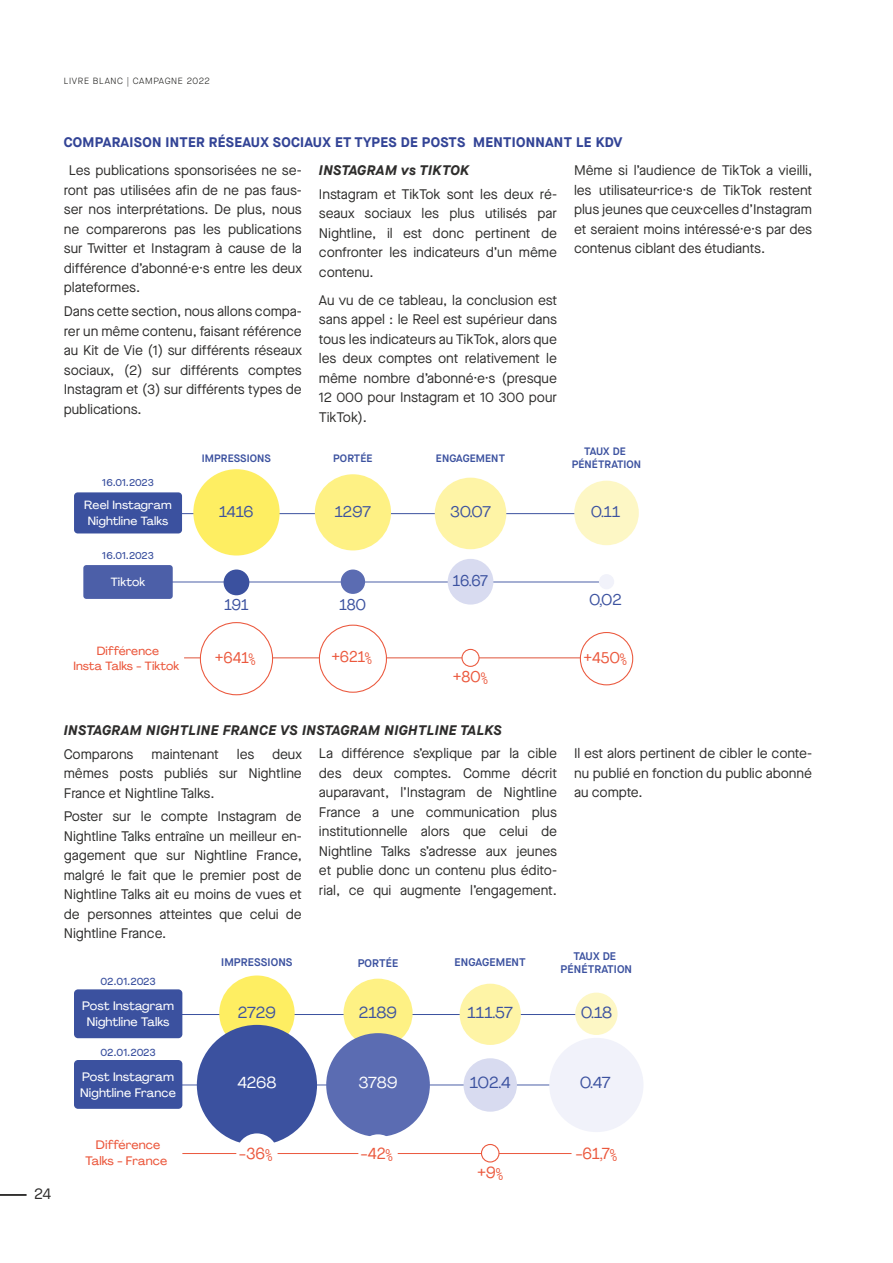
<style>
.page{position:relative;width:893px;height:1263px;background:#fff}
.page>*{position:absolute;margin:0;border:0;box-sizing:border-box;transform-origin:0 0}
.t1{font:15.75px "Agrandir Variable";letter-spacing:-.01em;color:#3b519f}
.t2{font:15.75px "Agrandir Variable";color:#eb583d}
.t3{font:15.75px "Agrandir Variable";letter-spacing:-.01em;color:#fff}
.t4{font:15.3px "Agrandir Variable";letter-spacing:-.01em;color:#3b519f}
.t5{font:15.3px "Agrandir Variable";letter-spacing:-.01em;color:#eb583d}
.t6{font:15px "Maison Neue";color:#2e2d2c}
.t7{font:13.8px/19.5px "Maison Neue";letter-spacing:-.005em;color:#2e2d2c;text-align:justify}
.t8{font:italic 700 13.8px "Maison Neue";letter-spacing:.03em;color:#2e2d2c}
.t9{font:700 13.8px "Maison Neue";letter-spacing:.02em;color:#334496}
.t10{font:12.15px/15.5px "Agrandir Variable";letter-spacing:.01em;color:#fff;text-align:center}
.t11{font:12.15px/15.5px "Agrandir Variable";letter-spacing:.01em;color:#eb583d;text-align:center}
.t12{font:11.85px/15px "Agrandir Variable";letter-spacing:.01em;color:#fff}
.t13{font:11.85px/15px "Agrandir Variable";letter-spacing:.01em;color:#eb583d;text-align:center}
.t14{font:600 11.1px/13.4px "Maison Neue";letter-spacing:.01em;color:#3b519f;text-align:center}
.t15{font:600 10.8px/12.9px "Maison Neue";letter-spacing:.01em;color:#3b519f;text-align:center}
.t16{font:500 10.65px "Maison Neue";letter-spacing:-.02em;color:#3b519f}
.t17{font:500 10.35px "Maison Neue";letter-spacing:-.01em;color:#3b519f}
.t18{font:300 9px "Maison Neue";letter-spacing:.075em;color:#1d1d1b}
.s1{font-family:"Maison Neue";font-size:10.95px}
.s2{font-family:"Maison Neue";font-size:11.25px}
</style>
<div class="page">
<hr style="left:124px;top:658px;width:482px;height:1px;background:#eb583d">
<hr style="left:124px;top:513px;width:482px;height:1px;background:#3b519f">
<hr style="left:124px;top:582px;width:482px;height:1px;background:#4c5fa8">
<div style="left:315px;top:474px;width:76px;height:76px;background:#fef184;border-radius:50%"></div>
<div style="left:193px;top:469px;width:87px;height:86px;background:#feee62;border-radius:50%"></div>
<div style="left:224px;top:569px;width:25px;height:26px;background:#3b519f;border-radius:50%"></div>
<div style="left:200px;top:623px;width:73px;height:72px;background:#fff;border-radius:50%"></div>
<div style="left:200px;top:622px;width:73px;height:73px;border:1px solid #eb583d;border-radius:50%"></div>
<div style="left:341px;top:569px;width:24px;height:25px;background:#5b6cb2;border-radius:50%"></div>
<div style="left:319px;top:625px;width:67px;height:67px;background:#fff;border-radius:50%"></div>
<div style="left:319px;top:625px;width:68px;height:68px;border:1px solid #eb583d;border-radius:50%"></div>
<div style="left:462px;top:649px;width:17px;height:17px;background:#fff;border-radius:50%"></div>
<div style="left:461px;top:649px;width:19px;height:18px;border:1px solid #eb583d;border-radius:50%"></div>
<div style="left:580px;top:632px;width:53px;height:53px;background:#fff;border-radius:50%"></div>
<div style="left:580px;top:632px;width:53px;height:53px;border:1px solid #eb583d;border-radius:50%"></div>
<div style="left:435px;top:478px;width:71px;height:71px;background:#fef4a6;border-radius:50%"></div>
<div style="left:574px;top:481px;width:65px;height:64px;background:#fdf7c5;border-radius:50%"></div>
<div style="left:448px;top:559px;width:45px;height:46px;background:#d8dbf0;border-radius:50%"></div>
<div style="left:599px;top:574px;width:15px;height:15px;background:#f1f2fa;border-radius:50%"></div>
<div style="left:74px;top:492px;width:108px;height:41px;background:#3b519f;border-radius:4px"></div>
<div style="left:83px;top:565px;width:90px;height:34px;background:#4c5fa8;border-radius:3px"></div>
<svg style="left:124px;top:658px;width:60px;height:1px"></svg>
<hr style="left:131px;top:1014px;width:459px;height:1px;background:#3b519f">
<hr style="left:131px;top:1085px;width:459px;height:1px;background:#4c5fa8">
<div style="left:343px;top:979px;width:70px;height:69px;background:#fef184;border-radius:50%"></div>
<div style="left:219px;top:975px;width:76px;height:76px;background:#feee62;border-radius:50%"></div>
<div style="left:326px;top:1033px;width:104px;height:104px;background:#5b6cb2;border-radius:50%"></div>
<div style="left:197px;top:1025px;width:120px;height:120px;background:#3b519f;border-radius:50%"></div>
<hr style="left:131px;top:1153px;width:459px;height:1px;background:#eb583d">
<div style="left:236px;top:1133px;width:42px;height:42px;background:#fff;border-radius:50%"></div>
<div style="left:358px;top:1134px;width:40px;height:40px;background:#fff;border-radius:50%"></div>
<div style="left:571px;top:1129px;width:50px;height:49px;background:#fff;border-radius:50%"></div>
<div style="left:481px;top:1144px;width:18px;height:18px;background:#fff;border-radius:50%"></div>
<div style="left:481px;top:1144px;width:18px;height:18px;border:1px solid #eb583d;border-radius:50%"></div>
<div style="left:460px;top:984px;width:61px;height:61px;background:#fef4a6;border-radius:50%"></div>
<div style="left:575px;top:992px;width:43px;height:43px;background:#fdf7c5;border-radius:50%"></div>
<div style="left:74px;top:989px;width:108px;height:49px;background:#3b519f;border-radius:4px"></div>
<div style="left:74px;top:1060px;width:108px;height:49px;background:#3b519f;border-radius:4px"></div>
<div style="left:463px;top:1058px;width:54px;height:54px;background:#d8dbf0;border-radius:50%"></div>
<div style="left:549px;top:1038px;width:94px;height:94px;background:#f1f2fa;border-radius:50%"></div>
<div style="left:82px;top:1132px;width:100px;height:42px;background:#fff;border-radius:4px"></div>
<hr style="left:0;top:1194px;width:27px;height:2px;background:#2e2d2c">
<p class="t18" style="left:64px;top:75px;width:148px">LIVRE BLANC | CAMPAGNE 2022</p>
<p class="t9" style="left:64px;top:133px;width:560px">COMPARAISON INTER RÉSEAUX SOCIAUX ET TYPES DE POSTS MENTIONNANT LE KDV</p>
<p class="t7" style="left:64px;top:161px;width:240px;text-indent:5px">Les publications sponsorisées ne se&shy;ront pas utilisées afin de ne pas faus&shy;ser nos interprétations. De plus, nous ne comparerons pas les publications sur Twitter et Instagram à cause de la différence d’abonné·e·s entre les deux plateformes.</p>
<p class="t7" style="left:64px;top:301px;width:240px">Dans cette section, nous allons compa&shy;rer un même contenu, faisant référence au Kit de Vie (1) sur différents réseaux sociaux, (2) sur différents comptes Instagram et (3) sur différents types de publications.</p>
<p class="t7" style="left:574px;top:160px;width:240px">Même si l’audience de TikTok a vieilli, les utilisateur·rice·s de TikTok restent plus jeunes que ceux·celles d’Instagram et seraient moins intéressé·e·s par des contenus ciblant des étudiants.</p>
<p class="t8" style="left:319px;top:161px;width:152px">INSTAGRAM vs TIKTOK</p>
<p class="t7" style="left:319px;top:184px;width:240px">Instagram et TikTok sont les deux ré&shy;seaux sociaux les plus utilisés par Nightline, il est donc pertinent de confronter les indicateurs d’un même contenu.</p>
<p class="t7" style="left:319px;top:290px;width:240px">Au vu de ce tableau, la conclusion est sans appel : le Reel est supérieur dans tous les indicateurs au TikTok, alors que les deux comptes ont relativement le même nombre d’abonné·e·s (presque 12 000 pour Instagram et 10 300 pour TikTok).</p>
<p class="t17" style="left:102px;top:476px;width:53px">16.01.2023</p>
<p class="t12" style="left:84px;top:498px;width:89px">Reel Instagram<br>Nightline Talks</p>
<p class="t17" style="left:102px;top:549px;width:53px">16.01.2023</p>
<p class="t12" style="left:111px;top:574px;width:36px">Tiktok</p>
<p class="t13" style="left:73px;top:643px;width:108px">Différence<br>Insta Talks - Tiktok</p>
<p class="t15" style="left:202px;top:451px;width:71px">IMPRESSIONS</p>
<p class="t15" style="left:333px;top:451px;width:41px">PORTÉE</p>
<p class="t4" style="left:219px;top:502px;width:36px">1416</p>
<p class="t4" style="left:335px;top:502px;width:38px">1297</p>
<p class="t4" style="left:225px;top:596px;width:25px">191</p>
<p class="t4" style="left:340px;top:596px;width:28px">180</p>
<p class="t5" style="left:215px;top:648px;width:42px">+641<span class="s1">%</span></p>
<p class="t5" style="left:331px;top:647px;width:42px">+621<span class="s1">%</span></p>
<p class="t15" style="left:436px;top:451px;width:71px">ENGAGEMENT</p>
<p class="t15" style="left:572px;top:445px;width:71px">TAUX DE<br>PÉNÉTRATION</p>
<p class="t4" style="left:450px;top:502px;width:42px">30.07</p>
<p class="t4" style="left:591px;top:502px;width:31px">0.11</p>
<p class="t4" style="left:453px;top:571px;width:37px">16.67</p>
<p class="t15" style="left:459px;top:574px;width:25px">0,30</p>
<p class="t5" style="left:453px;top:667px;width:37px">+80<span class="s1">%</span></p>
<p class="t4" style="left:589px;top:590px;width:34px">0,02</p>
<p class="t5" style="left:584px;top:648px;width:45px">+450<span class="s1">%</span></p>
<p class="t8" style="left:64px;top:720px;width:439px">INSTAGRAM NIGHTLINE FRANCE VS INSTAGRAM NIGHTLINE TALKS</p>
<p class="t7" style="left:64px;top:744px;width:71px">Comparons</p>
<p class="t7" style="left:152px;top:744px;width:69px">maintenant</p>
<p class="t7" style="left:237px;top:744px;width:19px">les</p>
<p class="t7" style="left:319px;top:744px;width:240px">La différence s’explique par la cible des deux comptes. Comme décrit auparavant, l’Instagram de Nightline France a une communication plus institutionnelle alors que celui de Nightline Talks s’adresse aux jeunes et publie donc un contenu plus édito&shy;rial, ce qui augmente l’engagement.</p>
<p class="t7" style="left:574px;top:744px;width:240px">Il est alors pertinent de cibler le conte&shy;nu publié en fonction du public abonné au compte.</p>
<p class="t7" style="left:64px;top:744px;width:240px;text-indent:208px">deux mêmes posts publiés sur Nightline France et Nightline Talks.</p>
<p class="t7" style="left:64px;top:807px;width:240px">Poster sur le compte Instagram de Nightline Talks entraîne un meilleur en&shy;gagement que sur Nightline France, malgré le fait que le premier post de Nightline Talks ait eu moins de vues et de personnes atteintes que celui de Nightline France.</p>
<p class="t16" style="left:100px;top:974px;width:57px">02.01.2023</p>
<p class="t10" style="left:82px;top:998px;width:93px">Post Instagram<br>Nightline Talks</p>
<p class="t16" style="left:100px;top:1045px;width:57px">02.01.2023</p>
<p class="t10" style="left:80px;top:1069px;width:97px;text-align:left">Post Instagram<br>Nightline France</p>
<p class="t14" style="left:221px;top:955px;width:73px">IMPRESSIONS</p>
<p class="t14" style="left:358px;top:956px;width:42px">PORTÉE</p>
<p class="t1" style="left:238px;top:1003px;width:40px">2729</p>
<p class="t1" style="left:359px;top:1003px;width:40px">2189</p>
<p class="t3" style="left:237px;top:1073px;width:41px">4268</p>
<p class="t3" style="left:358px;top:1073px;width:41px">3789</p>
<p class="t14" style="left:454px;top:955px;width:73px">ENGAGEMENT</p>
<p class="t14" style="left:560px;top:949px;width:73px">TAUX DE<br>PÉNÉTRATION</p>
<p class="t1" style="left:468px;top:1003px;width:47px">111.57</p>
<p class="t1" style="left:581px;top:1003px;width:33px">0.18</p>
<p class="t1" style="left:470px;top:1073px;width:42px">102.4</p>
<p class="t1" style="left:580px;top:1073px;width:32px">0.47</p>
<p class="t6" style="left:34px;top:1184px;width:19px">24</p>
<p class="t11" style="left:86px;top:1137px;width:83px">Différence<br>Talks - France</p>
<p class="t2" style="left:239px;top:1143px;width:35px">-36<span class="s2">%</span></p>
<p class="t2" style="left:361px;top:1143px;width:34px">-42<span class="s2">%</span></p>
<p class="t2" style="left:477px;top:1162px;width:28px">+9<span class="s2">%</span></p>
<p class="t2" style="left:575px;top:1143px;width:43px">-61,7<span class="s2">%</span></p>
</div>
